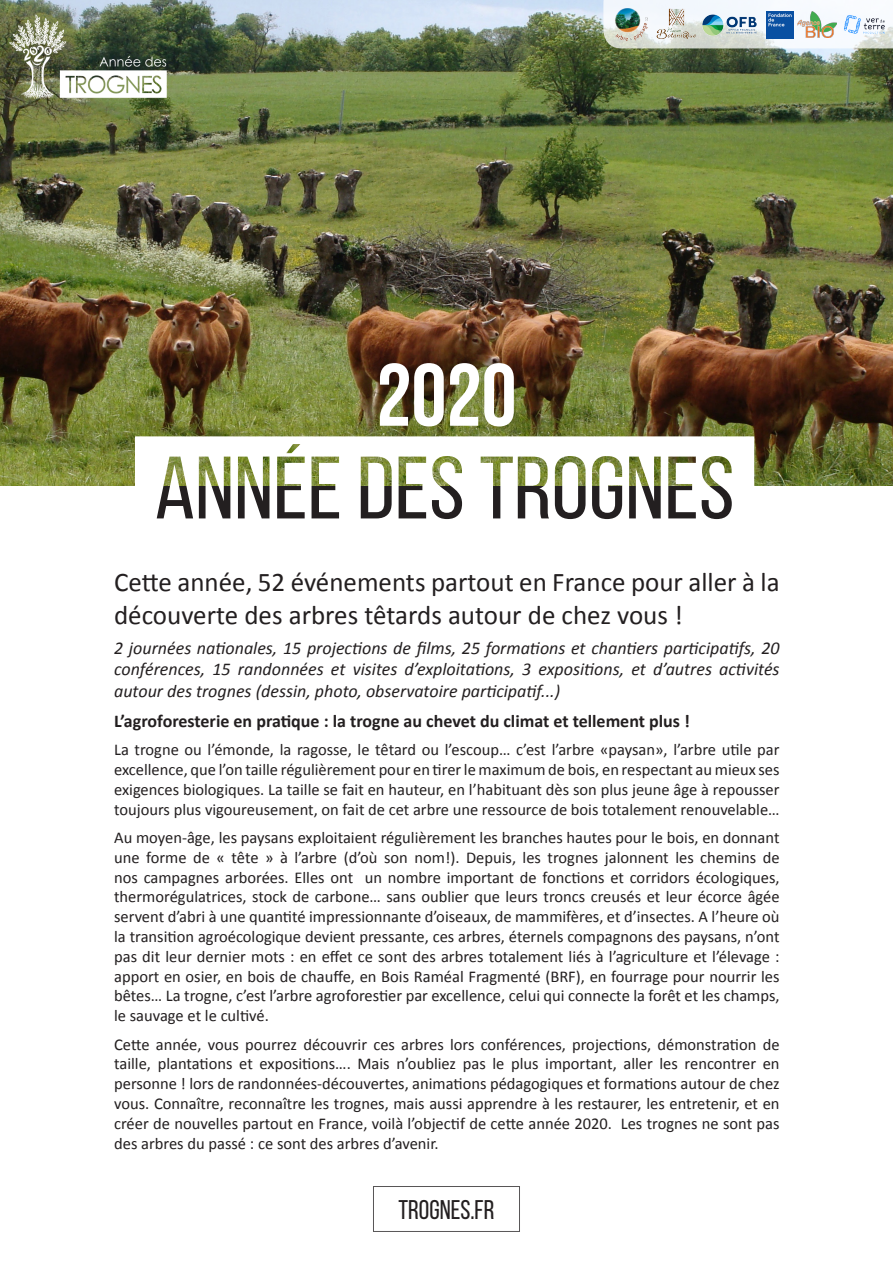
<style>
.page{position:relative;width:893px;height:1263px;background:#fff}
.page>*{position:absolute;margin:0;border:0;box-sizing:border-box;transform-origin:0 0}
.t1{font:700 88.5px "Bebas Neue";color:#fff}
.t2{font:27px/32.4px "Calibri";color:#231f20}
.t3{font:27px "Bebas Neue";color:#231f20}
.t4{font:italic 18px/21.6px "Calibri";color:#231f20;text-align:justify}
.t5{font:700 18px "Calibri";color:#231f20}
.t6{font:16.5px/19.8px "Calibri";color:#231f20;text-align:justify}
</style>
<div class="page">
<img style="left:0;top:0;width:893px;height:486px">
<svg style="left:135px;top:436px;width:619px;height:84px"></svg>
<img style="left:7px;top:12px;width:162px;height:88px">
<svg style="left:603px;top:0;width:290px;height:48px"></svg>
<div style="left:373px;top:1186px;width:147px;height:46px;border:1px solid #585657"></div>
<img style="left:656px;top:5px;width:39px;height:37px">
<img style="left:766px;top:11px;width:27px;height:27px">
<img style="left:697px;top:9px;width:64px;height:32px">
<img style="left:615px;top:9px;width:33px;height:31px">
<img style="left:841px;top:12px;width:48px;height:26px">
<img style="left:798px;top:11px;width:38px;height:27px">
<p class="t1" style="left:376px;top:347px;width:142px">2020</p>
<p class="t2" style="left:114px;top:566px;width:667px">Cette année, 52 événements partout en France pour aller à la découverte des arbres têtards autour de chez vous !</p>
<p class="t4" style="left:114px;top:636px;width:667px">2 journées nationales, 15 projections de films, 25 formations et chantiers participatifs, 20 conférences, 15 randonnées et visites d’exploitations, 3 expositions, et d’autres activités autour des trognes (dessin, photo, observatoire participatif...)</p>
<p class="t5" style="left:114px;top:709px;width:577px">L’agroforesterie en pratique : la trogne au chevet du climat et tellement plus !</p>
<p class="t6" style="left:114px;top:740px;width:667px">La trogne ou l’émonde, la ragosse, le têtard ou l’escoup… c’est l’arbre «paysan», l’arbre utile par excellence, que l’on taille régulièrement pour en tirer le maximum de bois, en respectant au mieux ses exigences biologiques. La taille se fait en hauteur, en l’habituant dès son plus jeune âge à repousser toujours plus vigoureusement, on fait de cet arbre une ressource de bois totalement renouvelable…</p>
<p class="t6" style="left:114px;top:828px;width:667px">Au moyen-âge, les paysans exploitaient régulièrement les branches hautes pour le bois, en donnant une forme de « tête » à l’arbre (d’où son nom!). Depuis, les trognes jalonnent les chemins de nos campagnes arborées. Elles ont un nombre important de fonctions et corridors écologiques, thermorégulatrices, stock de carbone… sans oublier que leurs troncs creusés et leur écorce âgée servent d’abri à une quantité impressionnante d’oiseaux, de mammifères, et d’insectes. A l’heure où la transition agroécologique devient pressante, ces arbres, éternels compagnons des paysans, n’ont pas dit leur dernier mots : en effet ce sont des arbres totalement liés à l’agriculture et l’élevage : apport en osier, en bois de chauffe, en Bois Raméal Fragmenté (BRF), en fourrage pour nourrir les bêtes… La trogne, c’est l’arbre agroforestier par excellence, celui qui connecte la forêt et les champs, le sauvage et le cultivé.</p>
<p class="t6" style="left:114px;top:1034px;width:667px">Cette année, vous pourrez découvrir ces arbres lors conférences, projections, démonstration de taille, plantations et expositions…. Mais n’oubliez pas le plus important, aller les rencontrer en personne ! lors de randonnées-découvertes, animations pédagogiques et formations autour de chez vous. Connaître, reconnaître les trognes, mais aussi apprendre à les restaurer, les entretenir, et en créer de nouvelles partout en France, voilà l’objectif de cette année 2020. Les trognes ne sont pas des arbres du passé : ce sont des arbres d’avenir.</p>
<p class="t3" style="left:399px;top:1195px;width:97px">TROGNES.FR</p>
</div>
